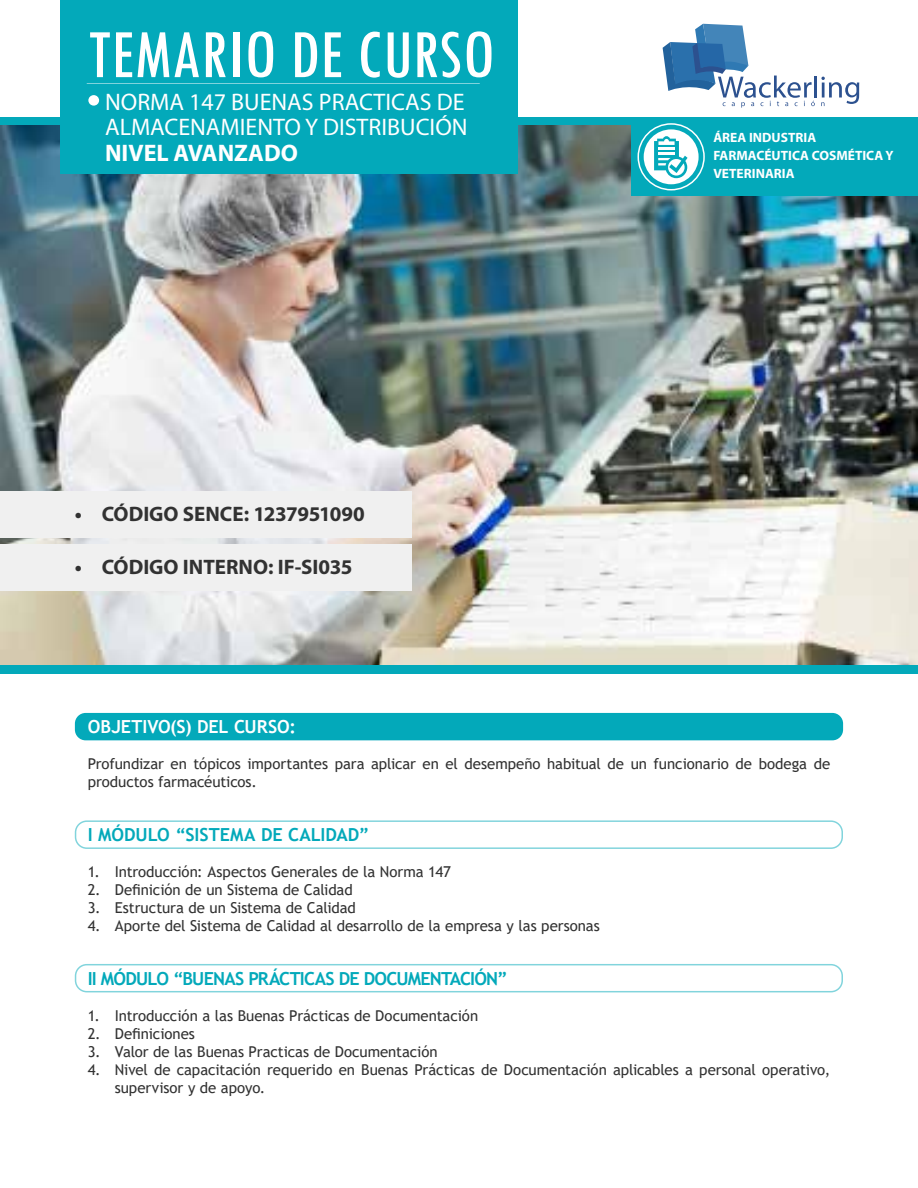
<style>
.page{position:relative;width:918px;height:1188px;background:#fff}
.page>*{position:absolute;margin:0;border:0;box-sizing:border-box;transform-origin:0 0}
.t1{font:condensed 72px "Tw Cen";color:#fff}
.t2{font:24px/25.5px "Myriad Pro";color:#fff}
.t3{font:700 24px "Myriad Pro";color:#fff}
.t4{font:700 21px "Myriad Pro";color:#323232}
.t5{font:700 18px "Trebuchet MS";letter-spacing:-.04em;color:#03a9ba}
.t6{font:700 18px "Trebuchet MS";letter-spacing:-.005em;color:#03a9ba}
.t7{font:700 18px "Trebuchet MS";letter-spacing:-.005em;color:#fff}
.t8{font:15px/18px "Trebuchet MS";letter-spacing:-.005em;color:#323232}
.t9{font:700 13.5px/18px "Myriad Pro";color:#fff}
</style>
<div class="page">
<img style="left:0;top:126px;width:918px;height:538px">
<div style="left:0;top:117px;width:918px;height:7px;background:#03a9ba"></div>
<div style="left:60px;top:0;width:457px;height:174px;background:#03a9ba"></div>
<div style="left:632px;top:117px;width:286px;height:79px;background:#03a9ba"></div>
<div style="left:638px;top:123px;width:67px;height:67px;border:2px solid #fff;border-radius:50%"></div>
<svg style="left:644px;top:129px;width:55px;height:55px"></svg>
<div style="left:75px;top:713px;width:768px;height:27px;background:#03a9ba;border-radius:11px"></div>
<hr style="left:814px;top:76px;width:3px;height:22px;background:#2c518f">
<svg style="left:663px;top:24px;width:152px;height:84px"></svg>
<svg style="left:821px;top:77px;width:38px;height:29px"></svg>
<div style="left:88px;top:95px;width:11px;height:11px;background:#fff;border-radius:50%"></div>
<hr style="left:87px;top:83px;width:393px;height:1px;background:#fff">
<div style="left:75px;top:820px;width:768px;height:29px;border:2px solid #03a9ba;border-radius:11px"></div>
<div style="left:0;top:544px;width:411px;height:47px;background:#f0f0f0"></div>
<div style="left:0;top:491px;width:411px;height:47px;background:#f0f0f0"></div>
<div style="left:75px;top:964px;width:768px;height:28px;border:2px solid #03a9ba;border-radius:11px"></div>
<h1 class="t1" style="left:88px;top:11px;width:409px">TEMARIO DE CURSO</h1>
<h2 class="t2" style="left:105px;top:88px;width:364px">NORMA 147 BUENAS PRACTICAS DE<br>ALMACENAMIENTO Y DISTRIBUCIÓN</h2>
<h2 class="t3" style="left:105px;top:137px;width:194px">NIVEL AVANZADO</h2>
<h3 class="t4" style="left:75px;top:500px;width:292px">• CÓDIGO SENCE: 1237951090</h3>
<h3 class="t4" style="left:75px;top:554px;width:279px">• CÓDIGO INTERNO: IF-SI035</h3>
<p class="t9" style="left:713px;top:128px;width:182px">ÁREA INDUSTRIA<br>FARMACÉUTICA COSMÉTICA Y<br>VETERINARIA</p>
<p class="t7" style="left:88px;top:716px;width:210px">OBJETIVO(S) DEL CURSO:</p>
<p class="t8" style="left:88px;top:755px;width:744px">Profundizar en tópicos importantes para aplicar en el desempeño habitual de un funcionario de bodega de productos farmacéuticos.</p>
<p class="t6" style="left:88px;top:824px;width:283px">I MÓDULO “SISTEMA DE CALIDAD”</p>
<p class="t8" style="left:88px;top:863px;width:365px">1. Introducción: Aspectos Generales de la Norma 147</p>
<p class="t8" style="left:88px;top:881px;width:266px">2. Definición de un Sistema de Calidad</p>
<p class="t8" style="left:88px;top:899px;width:270px">3. Estructura de un Sistema de Calidad</p>
<p class="t8" style="left:88px;top:917px;width:514px">4. Aporte del Sistema de Calidad al desarrollo de la empresa y las personas</p>
<p class="t5" style="left:88px;top:968px;width:421px">II MÓDULO “BUENAS PRÁCTICAS DE DOCUMENTACIÓN”</p>
<p class="t8" style="left:88px;top:1007px;width:392px">1. Introducción a las Buenas Prácticas de Documentación</p>
<p class="t8" style="left:88px;top:1025px;width:109px">2. Definiciones</p>
<p class="t8" style="left:88px;top:1043px;width:351px">3. Valor de las Buenas Practicas de Documentación</p>
<p class="t8" style="left:115px;top:1061px;width:717px;text-indent:-27px">4. Nivel de capacitación requerido en Buenas Prácticas de Documentación aplicables a personal operativo, supervisor y de apoyo.</p>
</div>
